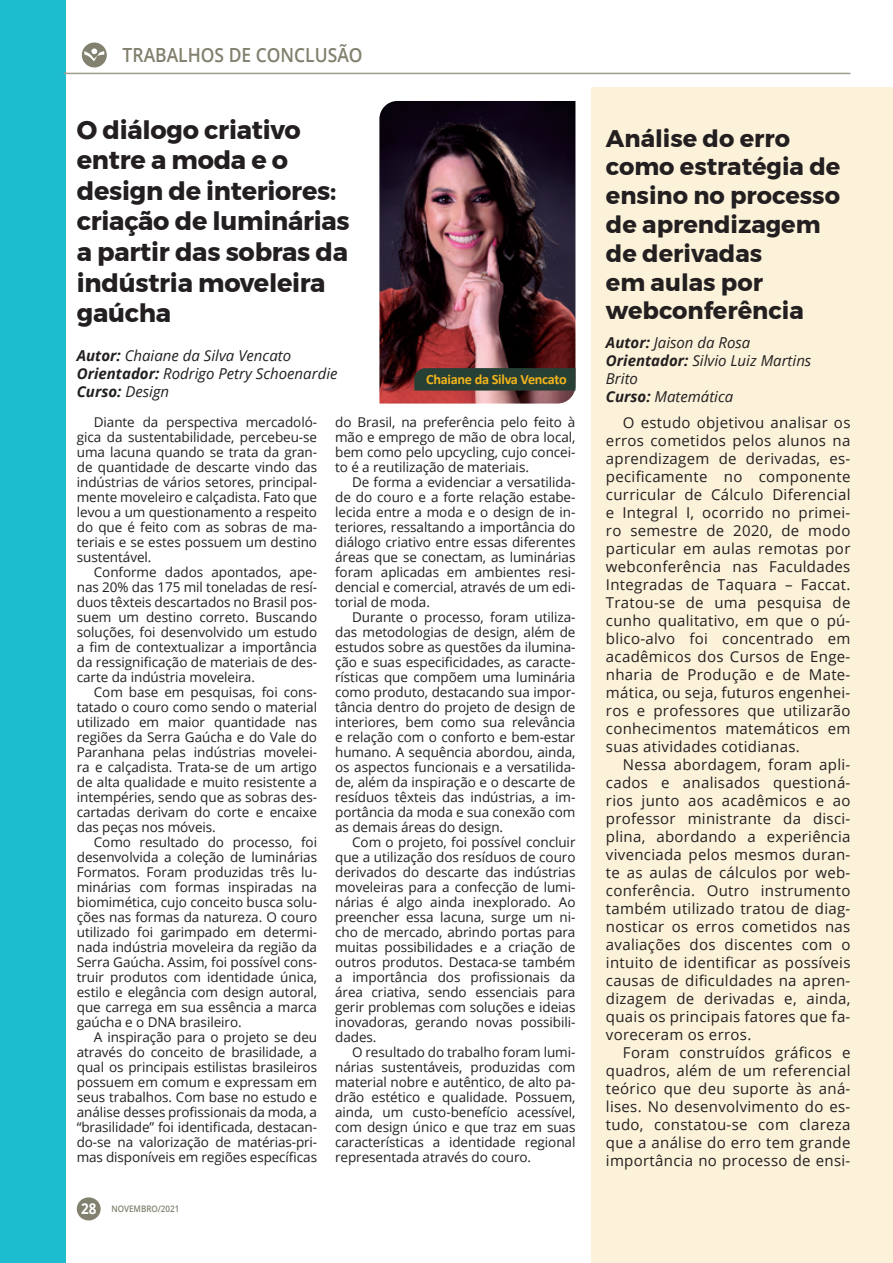
<style>
.page{position:relative;width:893px;height:1263px;background:#fff}
.page>*{position:absolute;margin:0;border:0;box-sizing:border-box;transform-origin:0 0}
.Título_TCC{font:700 25.5px/30.6px "Montserrat";letter-spacing:-.01em;color:#231f20}
.Título_TCC-2{font:700 24px/28.8px "Montserrat";color:#231f20}
.Editoria{font:600 19.5px "Open Sans";color:#82806e;scale:.89 1}
.Materia{font:15px/18px "Open Sans";letter-spacing:.02em;color:#231f20;text-align:justify}
.Nome_TCC{font:italic 15px "Open Sans";color:#231f20}
.Nome_TCC-2{font:italic 700 15px "Open Sans";color:#231f20}
.Editoria-2{font:700 15px "Open Sans";color:#fff;scale:.89 1}
.Materia-2{font:700 14.25px "Calibri";letter-spacing:-.02em;color:#f1b41c}
.Materia-3{font:13.5px/15px "Open Sans";letter-spacing:-.005em;color:#231f20;text-align:justify}
.Editoria-3{font:600 9px "Open Sans";color:#82806e;scale:.89 1}
.s1{font-weight:700}
.s2{font-weight:400}
</style>
<div class="page">
<div style="left:0;top:0;width:66px;height:1263px;background:#1cbdce"></div>
<svg style="left:82px;top:43px;width:25px;height:24px"></svg>
<div style="left:77px;top:1197px;width:24px;height:23px;background:#82806e;border-radius:50%"></div>
<hr style="left:64px;top:73px;width:786px;height:1px;background:#9e9d8d">
<div style="left:591px;top:87px;width:302px;height:1176px;background:#fcf2da"></div>
<img style="left:379px;top:101px;width:196px;height:303px">
<svg style="left:414px;top:368px;width:161px;height:23px;background:#293f36"></svg>
<p class="Editoria" style="left:123px;top:41px;width:271px">TRABALHOS DE CONCLUSÃO</p>
<p class="Título_TCC" style="left:77px;top:114px;width:261px">O diálogo criativo entre a moda e o design de interiores:</p>
<p class="Título_TCC" style="left:77px;top:206px;width:275px">criação de luminárias a partir das sobras da indústria moveleira gaúcha</p>
<p class="Nome_TCC" style="left:77px;top:346px;width:216px"><span class="s1">Autor:</span> Chaiane da Silva Vencato</p>
<p class="Nome_TCC" style="left:77px;top:364px;width:262px"><span class="s1">Orientador:</span> Rodrigo Petry Schoenardie</p>
<p class="Nome_TCC-2" style="left:77px;top:381px;width:94px">Curso: <span class="s2">Design</span></p>
<p class="Materia-2" style="left:426px;top:369px;width:142px">Chaiane da Silva Vencato</p>
<p class="Materia-3" style="left:77px;top:414px;width:242px;text-indent:17px">Diante da perspectiva mercadoló&shy;gica da sustentabilidade, percebeu-se uma lacuna quando se trata da gran&shy;de quantidade de descarte vindo das indústrias de vários setores, principal&shy;mente moveleiro e calçadista. Fato que levou a um questionamento a respeito do que é feito com as sobras de ma&shy;teriais e se estes possuem um destino sustentável.</p>
<p class="Materia-3" style="left:77px;top:564px;width:242px;text-indent:17px">Conforme dados apontados, ape&shy;nas 20% das 175 mil toneladas de resí&shy;duos têxteis descartados no Brasil pos&shy;suem um destino correto. Buscando soluções, foi desenvolvido um estudo a fim de contextualizar a importância da ressignificação de materiais de des&shy;carte da indústria moveleira.</p>
<p class="Materia-3" style="left:77px;top:684px;width:242px;text-indent:17px">Com base em pesquisas, foi cons&shy;tatado o couro como sendo o material utilizado em maior quantidade nas regiões da Serra Gaúcha e do Vale do Paranhana pelas indústrias movelei&shy;ra e calçadista. Trata-se de um artigo de alta qualidade e muito resistente a intempéries, sendo que as sobras des&shy;cartadas derivam do corte e encaixe das peças nos móveis.</p>
<p class="Materia-3" style="left:77px;top:834px;width:242px;text-indent:17px">Como resultado do processo, foi desenvolvida a coleção de luminárias Formatos. Foram produzidas três lu&shy;minárias com formas inspiradas na biomimética, cujo conceito busca solu&shy;ções nas formas da natureza. O couro utilizado foi garimpado em determi&shy;nada indústria moveleira da região da Serra Gaúcha. Assim, foi possível cons&shy;truir produtos com identidade única, estilo e elegância com design autoral, que carrega em sua essência a marca gaúcha e o DNA brasileiro.</p>
<p class="Materia-3" style="left:77px;top:1029px;width:242px;text-indent:17px">A inspiração para o projeto se deu através do conceito de brasilidade, a qual os principais estilistas brasileiros possuem em comum e expressam em seus trabalhos. Com base no estudo e análise desses profissionais da moda, a “brasilidade” foi identificada, destacan&shy;do-se na valorização de matérias-pri&shy;mas disponíveis em regiões específicas</p>
<p class="Editoria-2" style="left:81px;top:1197px;width:19px">28</p>
<p class="Editoria-3" style="left:111px;top:1202px;width:78px">NOVEMBRO/2021</p>
<p class="Materia-3" style="left:335px;top:414px;width:242px">do Brasil, na preferência pelo feito à mão e emprego de mão de obra local, bem como pelo upcycling, cujo concei&shy;to é a reutilização de materiais.</p>
<p class="Materia-3" style="left:335px;top:474px;width:242px;text-indent:17px">De forma a evidenciar a versatilida&shy;de do couro e a forte relação estabe&shy;lecida entre a moda e o design de in&shy;teriores, ressaltando a importância do diálogo criativo entre essas diferentes áreas que se conectam, as luminárias foram aplicadas em ambientes resi&shy;dencial e comercial, através de um edi&shy;torial de moda.</p>
<p class="Materia-3" style="left:335px;top:609px;width:242px;text-indent:17px">Durante o processo, foram utiliza&shy;das metodologias de design, além de estudos sobre as questões da ilumina&shy;ção e suas especificidades, as caracte&shy;rísticas que compõem uma luminária como produto, destacando sua impor&shy;tância dentro do projeto de design de interiores, bem como sua relevância e relação com o conforto e bem-estar humano. A sequência abordou, ainda, os aspectos funcionais e a versatilida&shy;de, além da inspiração e o descarte de resíduos têxteis das indústrias, a im&shy;portância da moda e sua conexão com as demais áreas do design.</p>
<p class="Materia-3" style="left:335px;top:834px;width:242px;text-indent:17px">Com o projeto, foi possível concluir que a utilização dos resíduos de couro derivados do descarte das indústrias moveleiras para a confecção de lumi&shy;nárias é algo ainda inexplorado. Ao preencher essa lacuna, surge um ni&shy;cho de mercado, abrindo portas para muitas possibilidades e a criação de outros produtos. Destaca-se também a importância dos profissionais da área criativa, sendo essenciais para gerir problemas com soluções e ideias inovadoras, gerando novas possibili&shy;dades.</p>
<p class="Materia-3" style="left:335px;top:1044px;width:242px;text-indent:17px">O resultado do trabalho foram lumi&shy;nárias sustentáveis, produzidas com material nobre e autêntico, de alto pa&shy;drão estético e qualidade. Possuem, ainda, um custo-benefício acessível, com design único e que traz em suas características a identidade regional representada através do couro.</p>
<p class="Título_TCC-2" style="left:606px;top:124px;width:236px">Análise do erro como estratégia de ensino no processo de aprendizagem de derivadas<br>em aulas por webconferência</p>
<p class="Nome_TCC" style="left:606px;top:333px;width:146px"><span class="s1">Autor:</span> Jaison da Rosa</p>
<p class="Nome_TCC" style="left:606px;top:351px;width:207px"><span class="s1">Orientador:</span> Silvio Luiz Martins</p>
<p class="Nome_TCC" style="left:606px;top:369px;width:33px">Brito</p>
<p class="Nome_TCC" style="left:606px;top:387px;width:129px"><span class="s1">Curso:</span> Matemática</p>
<p class="Materia" style="left:606px;top:413px;width:246px;text-indent:17px">O estudo objetivou analisar os erros cometidos pelos alunos na aprendizagem de derivadas, es&shy;pecificamente no componente curricular de Cálculo Diferencial e Integral I, ocorrido no primei&shy;ro semestre de 2020, de modo particular em aulas remotas por webconferência nas Faculdades Integradas de Taquara – Faccat.<br>Tratou-se de uma pesquisa de cunho qualitativo, em que o pú&shy;blico-alvo foi concentrado em acadêmicos dos Cursos de Enge&shy;nharia de Produção e de Mate&shy;mática, ou seja, futuros engenhei&shy;ros e professores que utilizarão conhecimentos matemáticos em suas atividades cotidianas.</p>
<p class="Materia" style="left:606px;top:755px;width:246px;text-indent:17px">Nessa abordagem, foram apli&shy;cados e analisados questioná&shy;rios junto aos acadêmicos e ao professor ministrante da disci&shy;plina, abordando a experiência vivenciada pelos mesmos duran&shy;te as aulas de cálculos por web&shy;conferência. Outro instrumento também utilizado tratou de diag&shy;nosticar os erros cometidos nas avaliações dos discentes com o intuito de identificar as possíveis causas de dificuldades na apren&shy;dizagem de derivadas e, ainda, quais os principais fatores que fa&shy;voreceram os erros.</p>
<p class="Materia" style="left:606px;top:1043px;width:246px;text-indent:17px">Foram construídos gráficos e quadros, além de um referencial teórico que deu suporte às aná&shy;lises. No desenvolvimento do es&shy;tudo, constatou-se com clareza que a análise do erro tem grande importância no processo de ensi-</p>
</div>
